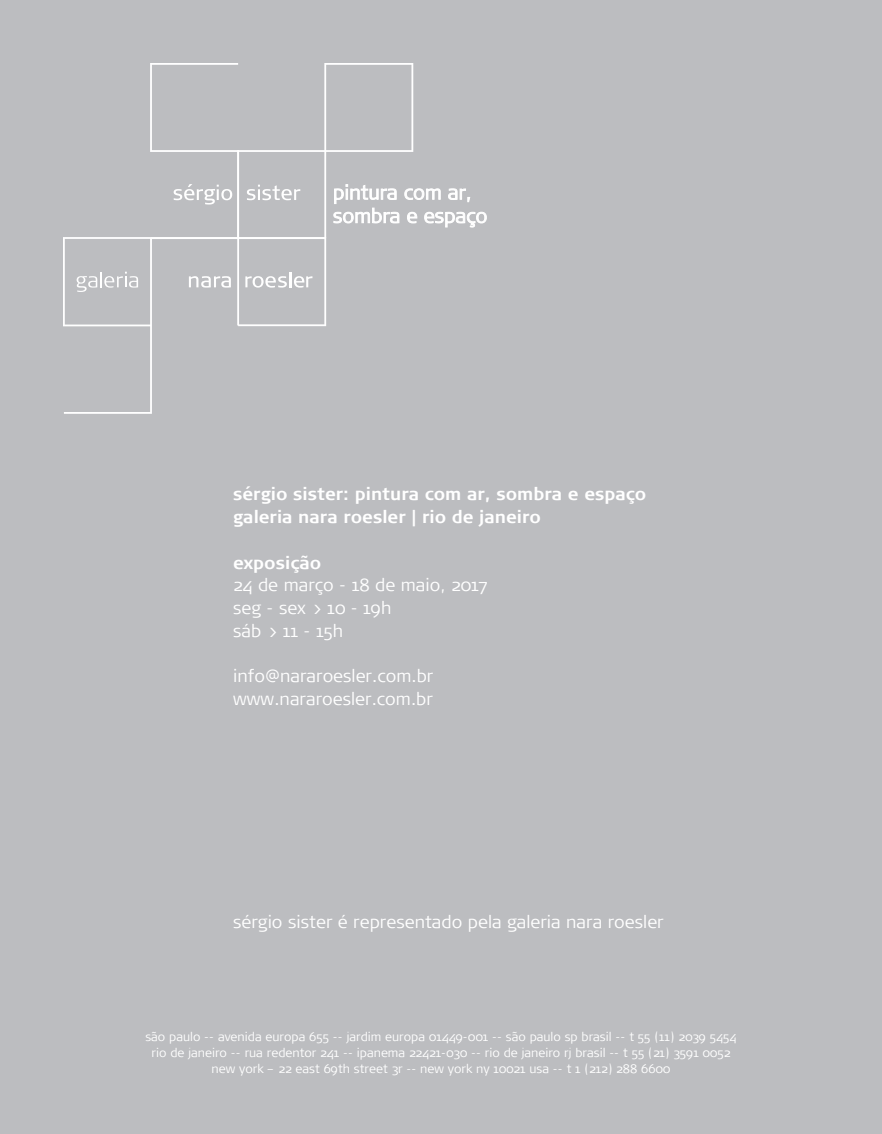
<style>
.page{position:relative;width:882px;height:1134px;background:#bcbdc0}
.page>*{position:absolute;margin:0;border:0;box-sizing:border-box;transform-origin:0 0}
.t1{font:300 17.5px/22.8px "Signa";color:#fff}
.t2{font:700 17.5px/22.8px "Signa";color:#fff}
.t3{font:300 12.25px/15.8px "Signa";color:#fff;text-align:center}
</style>
<div class="page">
<div style="left:63px;top:237px;width:262px;height:177px;background:#bcbdc0"></div>
<svg style="left:77px;top:272px;width:61px;height:20px"></svg>
<svg style="left:150px;top:63px;width:337px;height:263px;background:#bfc0c3"></svg>
<h1 class="t2" style="left:233px;top:483px;width:415px">sérgio sister: pintura com ar, sombra e espaço galeria nara roesler | rio de janeiro</h1>
<h1 class="t2" style="left:233px;top:551px;width:90px">exposição</h1>
<h1 class="t1" style="left:233px;top:574px;width:256px">24 de março - 18 de maio, 2017 seg - sex &gt; 10 - 19h<br>sáb &gt; 11 - 15h</h1>
<h1 class="t1" style="left:233px;top:665px;width:202px">info@nararoesler.com.br www.nararoesler.com.br</h1>
<h1 class="t1" style="left:233px;top:911px;width:432px">sérgio sister é representado pela galeria nara roesler</h1>
<p class="t3" style="left:145px;top:1029px;width:593px">são paulo -- avenida europa 655 -- jardim europa 01449-001 -- são paulo sp brasil -- t 55 (11) 2039 5454 rio de janeiro -- rua redentor 241 -- ipanema 22421-030 -- rio de janeiro rj brasil -- t 55 (21) 3591 0052 new york – 22 east 69th street 3r -- new york ny 10021 usa -- t 1 (212) 288 6600</p>
</div>
